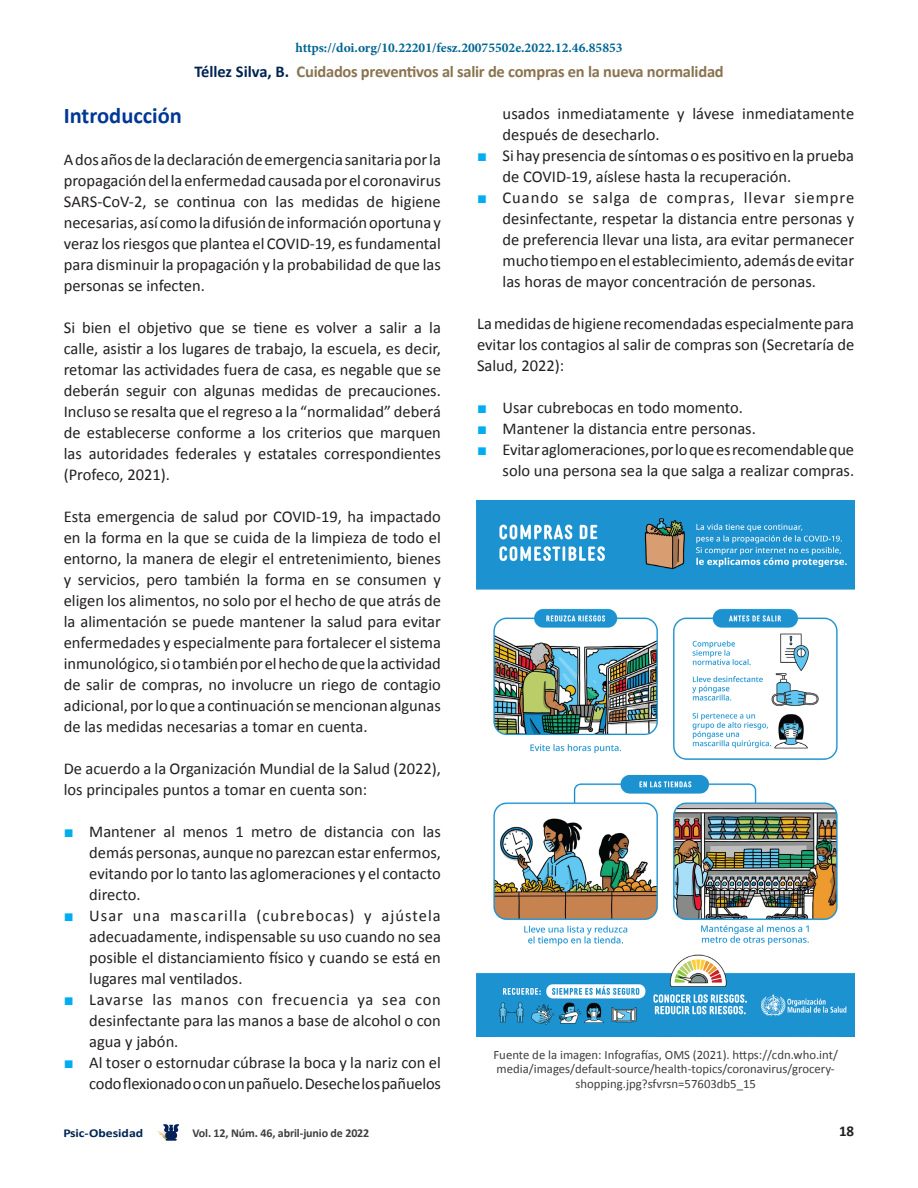
<style>
.page{position:relative;width:918px;height:1188px;background:#fff}
.page>*{position:absolute;margin:0;border:0;box-sizing:border-box;transform-origin:0 0}
.t1{font:700 22.5px "Calibri";color:#003894}
.t2{font:16.5px/21px "Calibri";color:#231f20;text-align:justify}
.t3{font:700 16.5px "Calibri";letter-spacing:-.015em;color:#897450}
.t4{font:700 15px "Calibri";color:#231f20}
.t5{font:700 13.5px "Minion Pro";color:#006592}
.t6{font:12.75px/14.2px "Calibri";color:#3e3e3f;text-align:center}
.t7{font:700 12px "Calibri";letter-spacing:-.01em;color:#3e3e3f}
.t8{font:700 12px "Calibri";color:#002553;scale:1.15 1}
.s1{color:#002553}
.s2{font-family:"Arial";color:#00aeef}
</style>
<div class="page">
<svg style="left:156px;top:1124px;width:24px;height:17px"></svg>
<img style="left:477px;top:500px;width:378px;height:537px">
<p class="t5" style="left:295px;top:39px;width:329px">https://doi.org/10.22201/fesz.20075502e.2022.12.46.85853</p>
<p class="t3" style="left:194px;top:60px;width:531px"><span class="s1">Téllez Silva, B.</span> Cuidados preventivos al salir de compras en la nueva normalidad</p>
<p class="t1" style="left:64px;top:100px;width:120px">Introducción</p>
<p class="t2" style="left:64px;top:148px;width:379px">A dos años de la declaración de emergencia sanitaria por la propagación del la enfermedad causada por el coronavirus SARS-CoV-2, se continua con las medidas de higiene necesarias, así como la difusión de información oportuna y veraz los riesgos que plantea el COVID-19, es fundamental para disminuir la propagación y la probabilidad de que las personas se infecten.</p>
<p class="t2" style="left:64px;top:316px;width:379px">Si bien el objetivo que se tiene es volver a salir a la calle, asistir a los lugares de trabajo, la escuela, es decir, retomar las actividades fuera de casa, es negable que se deberán seguir con algunas medidas de precauciones.<br>Incluso se resalta que el regreso a la “normalidad” deberá de establecerse conforme a los criterios que marquen las autoridades federales y estatales correspondientes (Profeco, 2021).</p>
<p class="t2" style="left:64px;top:505px;width:379px">Esta emergencia de salud por COVID-19, ha impactado en la forma en la que se cuida de la limpieza de todo el entorno, la manera de elegir el entretenimiento, bienes y servicios, pero también la forma en se consumen y eligen los alimentos, no solo por el hecho de que atrás de la alimentación se puede mantener la salud para evitar enfermedades y especialmente para fortalecer el sistema inmunológico, si o también por el hecho de que la actividad de salir de compras, no involucre un riego de contagio adicional, por lo que a continuación se mencionan algunas de las medidas necesarias a tomar en cuenta.</p>
<p class="t2" style="left:64px;top:757px;width:379px">De acuerdo a la Organización Mundial de la Salud (2022), los principales puntos a tomar en cuenta son:</p>
<p class="t2" style="left:89px;top:820px;width:353px;text-indent:-26px"><span class="s2">■</span> Mantener al menos 1 metro de distancia con las demás personas, aunque no parezcan estar enfermos, evitando por lo tanto las aglomeraciones y el contacto directo.</p>
<p class="t2" style="left:89px;top:904px;width:353px;text-indent:-26px"><span class="s2">■</span> Usar una mascarilla (cubrebocas) y ajústela adecuadamente, indispensable su uso cuando no sea posible el distanciamiento físico y cuando se está en lugares mal ventilados.</p>
<p class="t2" style="left:89px;top:988px;width:353px;text-indent:-26px"><span class="s2">■</span> Lavarse las manos con frecuencia ya sea con desinfectante para las manos a base de alcohol o con agua y jabón.</p>
<p class="t2" style="left:64px;top:1051px;width:379px;text-align:right"><span class="s2">■</span> Al toser o estornudar cúbrase la boca y la nariz con el codo flexionado o con un pañuelo. Deseche los pañuelos</p>
<p class="t8" style="left:64px;top:1125px;width:71px">Psic-Obesidad</p>
<p class="t7" style="left:192px;top:1125px;width:178px">Vol. 12, Núm. 46, abril-junio de 2022</p>
<p class="t2" style="left:503px;top:102px;width:353px">usados inmediatamente y lávese inmediatamente después de desecharlo.</p>
<p class="t2" style="left:503px;top:144px;width:353px;text-indent:-26px"><span class="s2">■</span> Si hay presencia de síntomas o es positivo en la prueba de COVID-19, aíslese hasta la recuperación.</p>
<p class="t2" style="left:503px;top:186px;width:353px;text-indent:-26px"><span class="s2">■</span> Cuando se salga de compras, llevar siempre desinfectante, respetar la distancia entre personas y de preferencia llevar una lista, ara evitar permanecer mucho tiempo en el establecimiento, además de evitar las horas de mayor concentración de personas.</p>
<p class="t2" style="left:477px;top:312px;width:379px">La medidas de higiene recomendadas especialmente para evitar los contagios al salir de compras son (Secretaría de Salud, 2022):</p>
<p class="t2" style="left:477px;top:396px;width:268px"><span class="s2">■</span> Usar cubrebocas en todo momento.</p>
<p class="t2" style="left:477px;top:417px;width:280px"><span class="s2">■</span> Mantener la distancia entre personas.</p>
<p class="t2" style="left:477px;top:438px;width:379px;text-align:right"><span class="s2">■</span> Evitar aglomeraciones, por lo que es recomendable que solo una persona sea la que salga a realizar compras.</p>
<p class="t6" style="left:493px;top:1047px;width:346px">Fuente de la imagen: Infografías, OMS (2021). https://cdn.who.int/ media/images/default-source/health-topics/coronavirus/grocery&shy;shopping.jpg?sfvrsn=57603db5_15</p>
<p class="t4" style="left:839px;top:1120px;width:17px">18</p>
</div>
